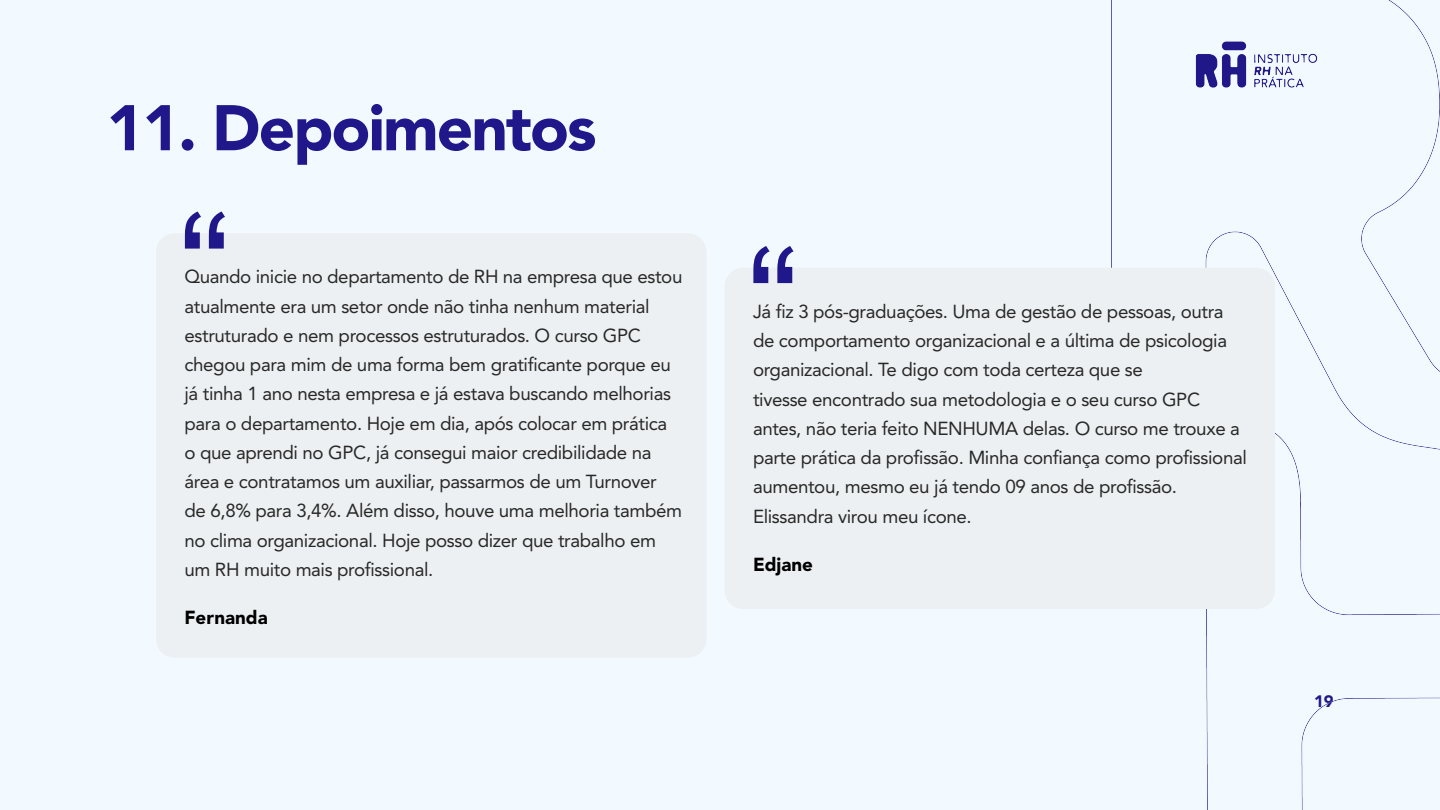
<style>
.page{position:relative;width:1440px;height:810px;background:#f2faff}
.page>*{position:absolute;margin:0;border:0;box-sizing:border-box;transform-origin:0 0}
.t1{font:158.25px "Arial";color:#20178a}
.t2{font:900 63.75px "Avenir LT Std";letter-spacing:-.03em;color:#20178a}
.t3{font:18.75px/29.2px "Avenir LT Std";letter-spacing:-.02em;color:#282828}
.t4{font:900 18.75px "Avenir LT Std";color:#000}
.t5{font:900 16.5px "Avenir LT Std";color:#201789}
</style>
<div class="page">
<div style="left:156px;top:233px;width:550px;height:425px;background:#edf0f2;border-radius:19px"></div>
<img style="left:1195px;top:0;width:245px;height:810px">
<div style="left:724px;top:268px;width:551px;height:341px;background:#edf0f2;border-radius:19px"></div>
<h2 class="t2" style="left:106px;top:90px;width:492px">11. Depoimentos</h2>
<h1 class="t1" style="left:178px;top:162px;width:54px">“</h1>
<p class="t3" style="left:184px;top:262px;width:499px">Quando inicie no departamento de RH na empresa que estou atualmente era um setor onde não tinha nenhum material estruturado e nem processos estruturados. O curso GPC chegou para mim de uma forma bem gratificante porque eu já tinha 1 ano nesta empresa e já estava buscando melhorias para o departamento. Hoje em dia, após colocar em prática o que aprendi no GPC, já consegui maior credibilidade na área e contratamos um auxiliar, passarmos de um Turnover de 6,8% para 3,4%. Além disso, houve uma melhoria também no clima organizacional. Hoje posso dizer que trabalho em um RH muito mais profissional.</p>
<p class="t4" style="left:184px;top:606px;width:85px">Fernanda</p>
<h1 class="t1" style="left:747px;top:197px;width:54px">“</h1>
<p class="t3" style="left:753px;top:297px;width:495px">Já fiz 3 pós-graduações. Uma de gestão de pessoas, outra de comportamento organizacional e a última de psicologia organizacional. Te digo com toda certeza que se<br>tivesse encontrado sua metodologia e o seu curso GPC antes, não teria feito NENHUMA delas. O curso me trouxe a parte prática da profissão. Minha confiança como profissional aumentou, mesmo eu já tendo 09 anos de profissão.<br>Elissandra virou meu ícone.</p>
<p class="t4" style="left:753px;top:553px;width:62px">Edjane</p>
<p class="t5" style="left:1314px;top:691px;width:21px">19</p>
</div>
